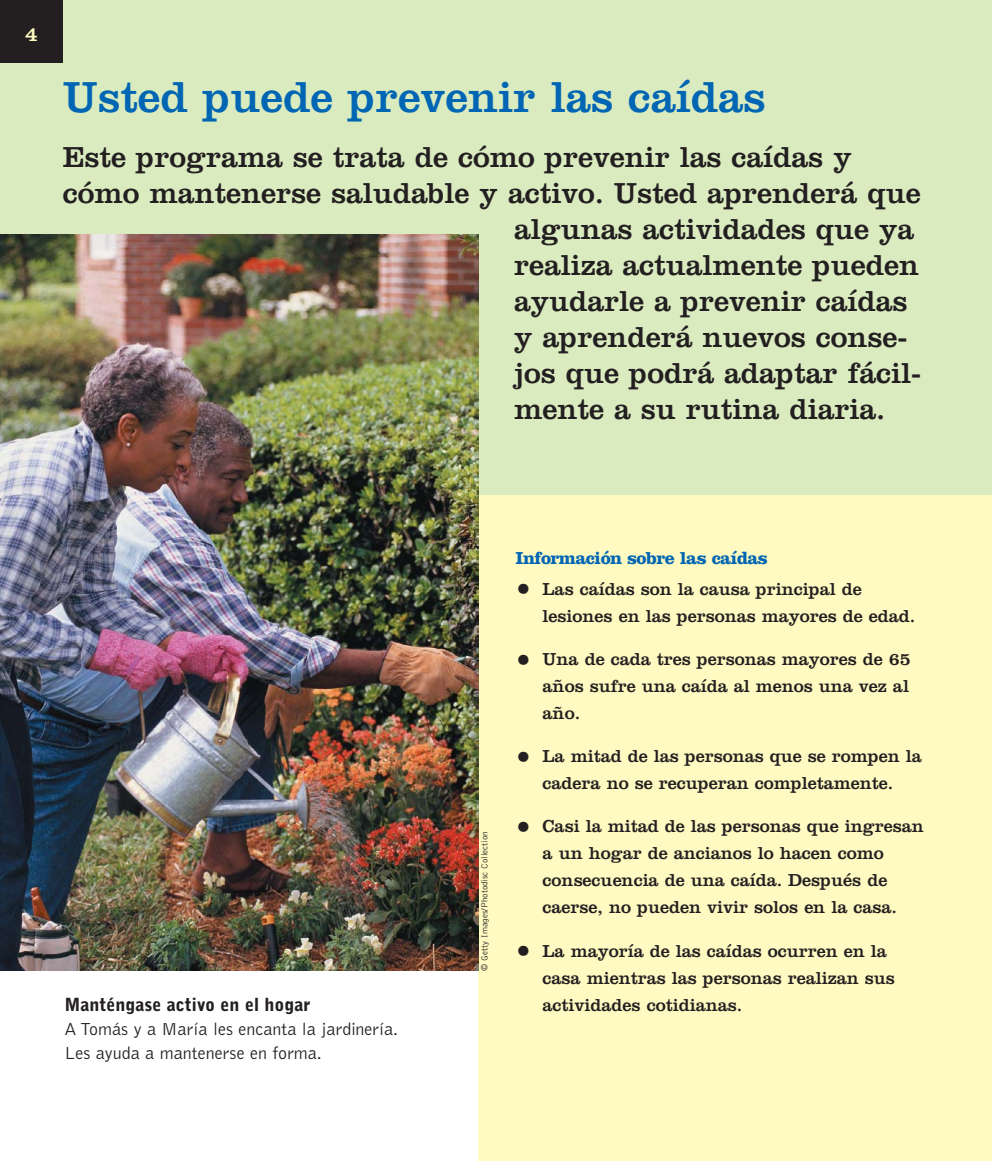
<style>
.page{position:relative;width:993px;height:1161px;background:#fff}
.page>*{position:absolute;margin:0;border:0;box-sizing:border-box;transform-origin:0 0}
.t1{font:45px "Clarendon";color:#0066b3}
.t2{font:30px "Clarendon";color:#231f20}
.t3{font:21px "Clarendon";color:#fffac1}
.t4{font:18px/27px "Clarendon";color:#231f20}
.t5{font:300 18px/24px "Bell Gothic";color:#231f20}
.t6{font:700 18px "Clarendon";letter-spacing:-.03em;color:#0066b3}
.t7{font:900 18px "Bell Gothic";color:#231f20}
.t8{font:300 9px "Bell Gothic";color:#231f20}
.s1{font-family:"Futura";font-size:27px}
</style>
<div class="page">
<div style="left:478px;top:488px;width:514px;height:673px;background:#fffac1"></div>
<div style="left:0;top:0;width:992px;height:494px;background:#daebc0"></div>
<div style="left:0;top:0;width:63px;height:63px;background:#231f20"></div>
<img style="left:0;top:235px;width:478px;height:736px">
<p class="t3" style="left:25px;top:26px;width:14px">4</p>
<h1 class="t1" style="left:63px;top:81px;width:704px">Usted puede prevenir las caídas</h1>
<h2 class="t2" style="left:63px;top:147px;width:790px">Este programa se trata de cómo prevenir las caídas y</h2>
<h2 class="t2" style="left:63px;top:183px;width:859px">cómo mantenerse saludable y activo. Usted aprenderá que</h2>
<h2 class="t2" style="left:514px;top:219px;width:402px">algunas actividades que ya</h2>
<h2 class="t2" style="left:514px;top:255px;width:407px">realiza actualmente pueden</h2>
<h2 class="t2" style="left:514px;top:291px;width:395px">ayudarle a prevenir caídas</h2>
<h2 class="t2" style="left:514px;top:327px;width:395px">y aprenderá nuevos conse-</h2>
<h2 class="t2" style="left:514px;top:363px;width:408px">jos que podrá adaptar fácil-</h2>
<h2 class="t2" style="left:514px;top:399px;width:373px">mente a su rutina diaria.</h2>
<p class="t8" style="left:481px;top:970px;width:141px;rotate:-90deg">© Getty Images/Photodisc Collection</p>
<p class="t6" style="left:516px;top:552px;width:254px">Información sobre las caídas</p>
<p class="t4" style="left:543px;top:577px;width:374px;text-indent:-27px"><span class="s1">•</span> Las caídas son la causa principal de lesiones en las personas mayores de edad.</p>
<p class="t4" style="left:543px;top:647px;width:370px;text-align:justify;text-indent:-27px"><span class="s1">•</span> Una de cada tres personas mayores de 65 años sufre una caída al menos una vez al año.</p>
<p class="t4" style="left:516px;top:745px;width:408px;text-align:center"><span class="s1">•</span> La mitad de las personas que se rompen la cadera no se recuperan completamente.</p>
<p class="t4" style="left:543px;top:815px;width:383px;text-indent:-27px"><span class="s1">•</span> Casi la mitad de las personas que ingresan a un hogar de ancianos lo hacen como consecuencia de una caída. Después de caerse, no pueden vivir solos en la casa.</p>
<p class="t4" style="left:543px;top:939px;width:354px;text-indent:-27px"><span class="s1">•</span> La mayoría de las caídas ocurren en la casa mientras las personas realizan sus</p>
<p class="t7" style="left:64px;top:997px;width:248px">Manténgase activo en el hogar</p>
<p class="t4" style="left:543px;top:993px;width:201px">actividades cotidianas.</p>
<p class="t5" style="left:64px;top:1018px;width:335px">A Tomás y a María les encanta la jardinería.<br>Les ayuda a mantenerse en forma.</p>
</div>
